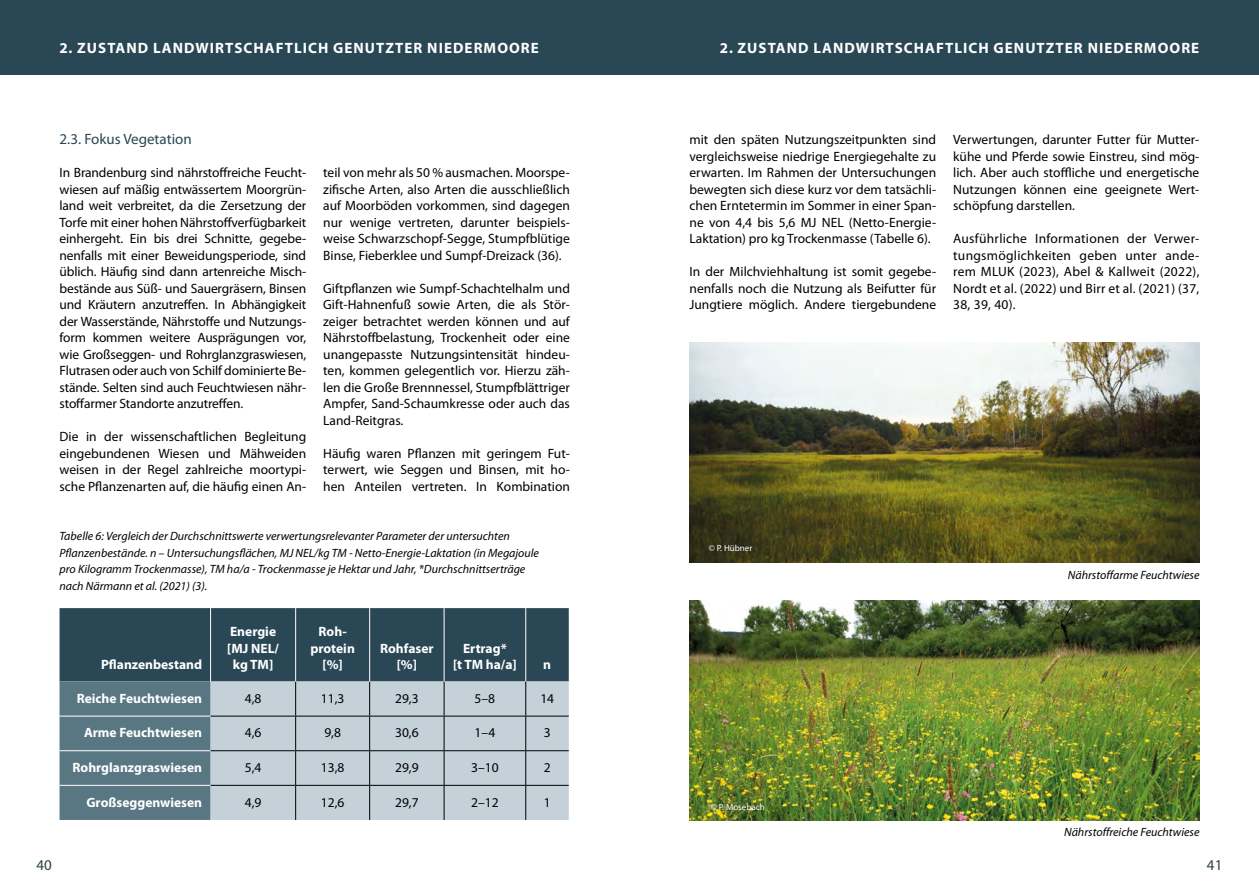
<style>
.page{position:relative;width:1259px;height:893px;background:#fff}
.page>*{position:absolute;margin:0;border:0;box-sizing:border-box;transform-origin:0 0}
.t1{font:700 15px "Myriad Pro";letter-spacing:.07em;color:#fff}
.Zü1{font:15px "Myriad Pro";color:#294754}
.t2{font:15px "Myriad Pro";color:#2c4634}
.Mengentext_regular{font:13.5px/16.5px "Myriad Pro";color:#000;text-align:justify}
.t3{font:700 13.5px/16.2px "Myriad Pro";color:#fff;text-align:center}
.t4{font:italic 12px/16.5px "Myriad Pro";color:#000}
.t5{font:9px "Myriad Pro";color:#fff}
</style>
<div class="page">
<div style="left:0;top:0;width:1259px;height:75px;background:#294754"></div>
<svg style="left:60px;top:608px;width:509px;height:212px;background:#3b5865"></svg>
<div style="left:211px;top:681px;width:358px;height:139px;background:#c4d1d9"></div>
<hr style="left:60px;top:716px;width:151px;height:1px;background:#fff">
<hr style="left:60px;top:785px;width:151px;height:1px;background:#fff">
<hr style="left:525px;top:608px;width:1px;height:73px;background:#fff">
<hr style="left:60px;top:750px;width:151px;height:1px;background:#fff">
<hr style="left:295px;top:681px;width:1px;height:35px;background:#000">
<hr style="left:369px;top:681px;width:1px;height:35px;background:#000">
<hr style="left:444px;top:681px;width:1px;height:35px;background:#000">
<hr style="left:211px;top:716px;width:85px;height:1px;background:#000">
<hr style="left:296px;top:716px;width:74px;height:1px;background:#000">
<hr style="left:295px;top:716px;width:1px;height:34px;background:#000">
<hr style="left:370px;top:716px;width:74px;height:1px;background:#000">
<hr style="left:369px;top:716px;width:1px;height:34px;background:#000">
<hr style="left:444px;top:716px;width:82px;height:1px;background:#000">
<hr style="left:444px;top:716px;width:1px;height:34px;background:#000">
<hr style="left:526px;top:716px;width:43px;height:1px;background:#000">
<hr style="left:211px;top:750px;width:85px;height:1px;background:#000">
<hr style="left:296px;top:750px;width:74px;height:1px;background:#000">
<hr style="left:295px;top:751px;width:1px;height:34px;background:#000">
<hr style="left:370px;top:750px;width:74px;height:1px;background:#000">
<hr style="left:369px;top:751px;width:1px;height:34px;background:#000">
<hr style="left:444px;top:750px;width:82px;height:1px;background:#000">
<hr style="left:444px;top:751px;width:1px;height:34px;background:#000">
<hr style="left:526px;top:750px;width:43px;height:1px;background:#000">
<hr style="left:211px;top:785px;width:85px;height:1px;background:#000">
<hr style="left:296px;top:785px;width:74px;height:1px;background:#000">
<hr style="left:295px;top:786px;width:1px;height:34px;background:#000">
<hr style="left:370px;top:785px;width:74px;height:1px;background:#000">
<hr style="left:369px;top:786px;width:1px;height:34px;background:#000">
<hr style="left:444px;top:785px;width:82px;height:1px;background:#000">
<hr style="left:444px;top:786px;width:1px;height:34px;background:#000">
<hr style="left:526px;top:785px;width:43px;height:1px;background:#000">
<hr style="left:210px;top:608px;width:1px;height:73px;background:#fff">
<hr style="left:295px;top:608px;width:1px;height:73px;background:#fff">
<hr style="left:369px;top:608px;width:1px;height:73px;background:#fff">
<hr style="left:444px;top:608px;width:1px;height:73px;background:#fff">
<hr style="left:525px;top:681px;width:1px;height:35px;background:#000">
<hr style="left:525px;top:716px;width:1px;height:34px;background:#000">
<hr style="left:525px;top:751px;width:1px;height:34px;background:#000">
<hr style="left:525px;top:786px;width:1px;height:34px;background:#000">
<img style="left:689px;top:342px;width:510px;height:220px">
<img style="left:689px;top:600px;width:510px;height:220px">
<p class="t1" style="left:60px;top:38px;width:29px">2. Zustand</p>
<p class="t1" style="left:153px;top:38px;width:11px">landwirtschaftlich</p>
<p class="t1" style="left:333px;top:38px;width:12px">genut</p>
<p class="t1" style="left:385px;top:38px;width:20px">zter</p>
<p class="t1" style="left:427px;top:38px;width:23px">Niedermoore</p>
<p class="t1" style="left:720px;top:38px;width:29px">2. Zustand</p>
<p class="t1" style="left:813px;top:38px;width:11px">landwirtschaftlich</p>
<p class="t1" style="left:993px;top:38px;width:12px">genut</p>
<p class="t1" style="left:1046px;top:38px;width:20px">zter</p>
<p class="t1" style="left:1087px;top:38px;width:23px">Niedermoore</p>
<p class="Zü1" style="left:60px;top:130px;width:134px">2.3. Fokus Vegetation</p>
<p class="Mengentext_regular" style="left:60px;top:164px;width:248px">In Brandenburg sind nährstoffreiche Feucht&shy;wiesen auf mäßig entwässertem Moorgrün&shy;land weit verbreitet, da die Zersetzung der Torfe mit einer hohen Nährstoffverfügbarkeit einhergeht. Ein bis drei Schnitte, gegebe&shy;nenfalls mit einer Beweidungsperiode, sind üblich. Häufig sind dann artenreiche Misch&shy;bestände aus Süß- und Sauergräsern, Binsen und Kräutern anzutreffen. In Abhängigkeit der Wasserstände, Nährstoffe und Nutzungs&shy;form kommen weitere Ausprägungen vor, wie Großseggen- und Rohrglanzgraswiesen, Flutrasen oder auch von Schilf dominierte Be&shy;stände. Selten sind auch Feuchtwiesen nähr&shy;stoffarmer Standorte anzutreffen.</p>
<p class="Mengentext_regular" style="left:60px;top:428px;width:248px">Die in der wissenschaftlichen Begleitung eingebundenen Wiesen und Mähweiden weisen in der Regel zahlreiche moortypi&shy;sche Pflanzenarten auf, die häufig einen An-</p>
<p class="Mengentext_regular" style="left:323px;top:164px;width:248px">teil von mehr als 50 % ausmachen. Moorspe&shy;zifische Arten, also Arten die ausschließlich auf Moorböden vorkommen, sind dagegen nur wenige vertreten, darunter beispiels&shy;weise Schwarzschopf-Segge, Stumpfblütige Binse, Fieberklee und Sumpf-Dreizack (36).</p>
<p class="Mengentext_regular" style="left:323px;top:280px;width:248px">Giftpflanzen wie Sumpf-Schachtelhalm und Gift-Hahnenfuß sowie Arten, die als Stör&shy;zeiger betrachtet werden können und auf Nährstoffbelastung, Trockenheit oder eine unangepasste Nutzungsintensität hindeu&shy;ten, kommen gelegentlich vor. Hierzu zäh&shy;len die Große Brennnessel, Stumpfblättriger Ampfer, Sand-Schaumkresse oder auch das Land-Reitgras.</p>
<p class="Mengentext_regular" style="left:323px;top:445px;width:248px">Häufig waren Pflanzen mit geringem Fut&shy;terwert, wie Seggen und Binsen, mit ho&shy;hen Anteilen vertreten. In Kombination</p>
<p class="t4" style="left:60px;top:528px;width:481px">Tabelle 6: Vergleich der Durchschnittswerte verwertungsrelevanter Parameter der untersuchten Pflanzenbestände. n – Untersuchungsflächen, MJ NEL/kg TM - Netto-Energie-Laktation (in Megajoule pro Kilogramm Trockenmasse), TM ha/a - Trockenmasse je Hektar und Jahr, *Durchschnittserträge nach Närmann et al. (2021) (3).</p>
<p class="t3" style="left:101px;top:656px;width:102px">Pflanzenbestand</p>
<p class="t3" style="left:227px;top:623px;width:53px">Energie [MJ NEL/ kg TM]</p>
<p class="t3" style="left:310px;top:623px;width:46px">Roh&shy;protein [%]</p>
<p class="t3" style="left:380px;top:639px;width:55px">Rohfaser [%]</p>
<p class="t3" style="left:453px;top:639px;width:65px">Ertrag*<br>[t TM ha/a]</p>
<p class="t3" style="left:543px;top:656px;width:9px">n</p>
<p class="t3" style="left:77px;top:690px;width:127px">Reiche Feuchtwiesen</p>
<p class="Mengentext_regular" style="left:245px;top:690px;width:18px">4,8</p>
<p class="Mengentext_regular" style="left:321px;top:690px;width:25px">11,3</p>
<p class="Mengentext_regular" style="left:395px;top:690px;width:25px">29,3</p>
<p class="Mengentext_regular" style="left:474px;top:690px;width:22px">5–8</p>
<p class="Mengentext_regular" style="left:540px;top:690px;width:15px">14</p>
<p class="t3" style="left:84px;top:724px;width:120px">Arme Feuchtwiesen</p>
<p class="Mengentext_regular" style="left:245px;top:724px;width:18px">4,6</p>
<p class="Mengentext_regular" style="left:324px;top:724px;width:18px">9,8</p>
<p class="Mengentext_regular" style="left:395px;top:724px;width:25px">30,6</p>
<p class="Mengentext_regular" style="left:475px;top:724px;width:22px">1–4</p>
<p class="Mengentext_regular" style="left:544px;top:724px;width:8px">3</p>
<p class="t3" style="left:73px;top:759px;width:131px">Rohrglanzgraswiesen</p>
<p class="Mengentext_regular" style="left:245px;top:759px;width:18px">5,4</p>
<p class="Mengentext_regular" style="left:321px;top:759px;width:25px">13,8</p>
<p class="Mengentext_regular" style="left:395px;top:759px;width:25px">29,9</p>
<p class="Mengentext_regular" style="left:471px;top:759px;width:29px">3–10</p>
<p class="Mengentext_regular" style="left:544px;top:759px;width:8px">2</p>
<p class="t3" style="left:86px;top:794px;width:117px">Großseggenwiesen</p>
<p class="Mengentext_regular" style="left:245px;top:794px;width:18px">4,9</p>
<p class="Mengentext_regular" style="left:321px;top:794px;width:25px">12,6</p>
<p class="Mengentext_regular" style="left:395px;top:794px;width:25px">29,7</p>
<p class="Mengentext_regular" style="left:471px;top:794px;width:29px">2–12</p>
<p class="Mengentext_regular" style="left:544px;top:794px;width:8px">1</p>
<p class="Mengentext_regular" style="left:689px;top:131px;width:248px">mit den späten Nutzungszeitpunkten sind vergleichsweise niedrige Energiegehalte zu erwarten. Im Rahmen der Untersuchungen bewegten sich diese kurz vor dem tatsächli&shy;chen Erntetermin im Sommer in einer Span&shy;ne von 4,4 bis 5,6 MJ NEL (Netto-Energie-Laktation) pro kg Trockenmasse (Tabelle 6).</p>
<p class="Mengentext_regular" style="left:689px;top:263px;width:248px">In der Milchviehhaltung ist somit gegebe&shy;nenfalls noch die Nutzung als Beifutter für Jungtiere möglich. Andere tiergebundene</p>
<p class="Mengentext_regular" style="left:953px;top:131px;width:248px">Verwertungen, darunter Futter für Mutter&shy;kühe und Pferde sowie Einstreu, sind mög&shy;lich. Aber auch stoffliche und energetische Nutzungen können eine geeignete Wert&shy;schöpfung darstellen.</p>
<p class="Mengentext_regular" style="left:953px;top:230px;width:248px">Ausführliche Informationen der Verwer&shy;tungsmöglichkeiten geben unter ande&shy;rem MLUK (2023), Abel &amp; Kallweit (2022), Nordt et al. (2022) und Birr et al. (2021) (37, 38, 39, 40).</p>
<p class="t5" style="left:708px;top:542px;width:45px">© P. Hübner</p>
<p class="t5" style="left:711px;top:801px;width:56px">© P. Mosebach</p>
<p class="t4" style="left:1068px;top:566px;width:133px">Nährstoffarme Feuchtwiese</p>
<p class="t4" style="left:1064px;top:823px;width:137px">Nährstoffreiche Feuchtwiese</p>
<p class="t2" style="left:37px;top:856px;width:17px">40</p>
<p class="t2" style="left:1207px;top:856px;width:17px">41</p>
</div>
